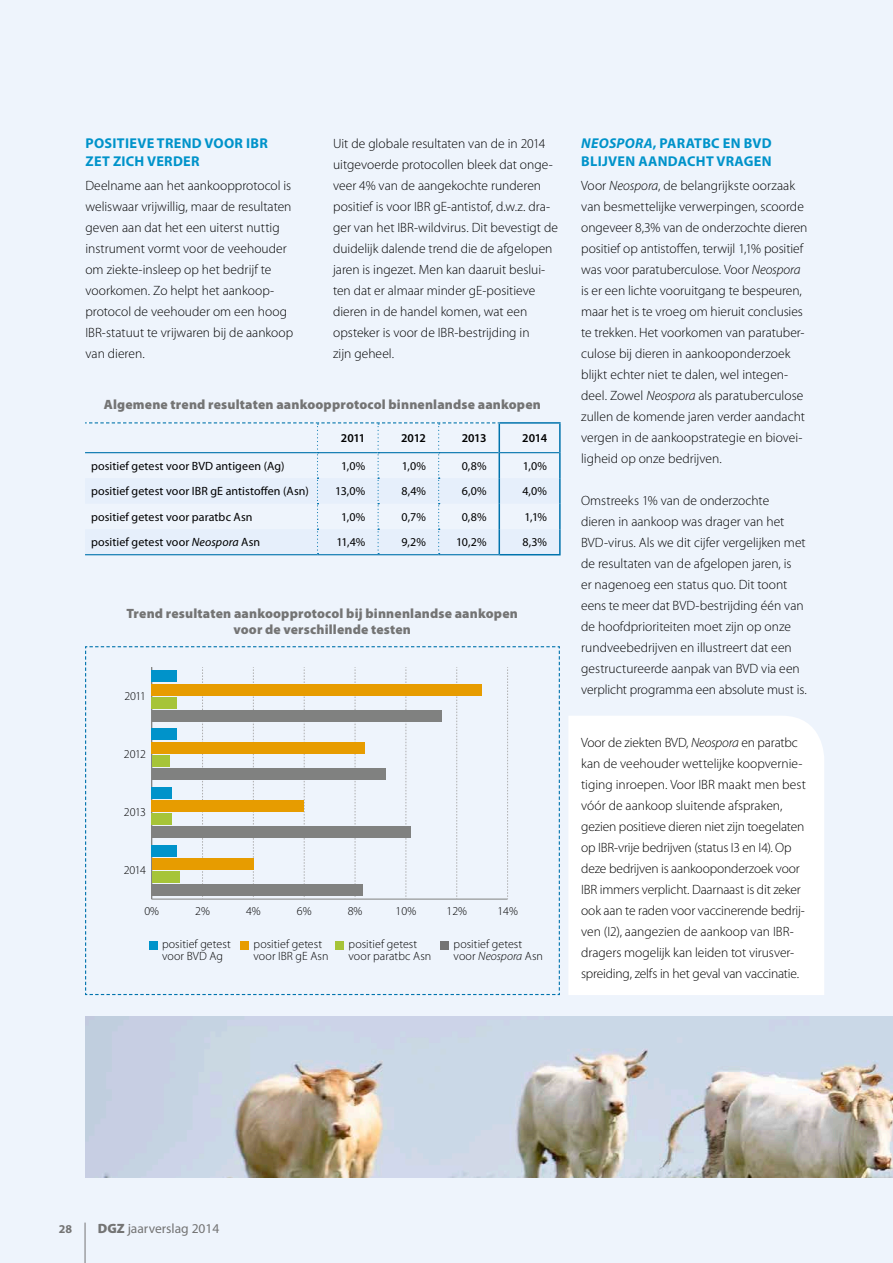
<style>
.page{position:relative;width:893px;height:1263px;background:#eef4fc}
.page>*{position:absolute;margin:0;border:0;box-sizing:border-box;transform-origin:0 0}
._02_T2_hoogblauw{font:700 14.25px/18px "Myriad Pro";letter-spacing:.02em;color:#0093ca}
._04_body_tekst{font:300 13.5px/21px "Myriad Pro";color:#000}
._06_legende_tabel_fi{font:900 13.5px/16.5px "Myriad Pro";letter-spacing:.01em;color:#747474;text-align:center}
.t1{font:13.5px "Myriad Pro";color:#747474}
._13_legende_taart{font:300 12px/12px "Myriad Pro";letter-spacing:.005em;color:#000}
._08_tabel_body_links{font:12px "Myriad Pro";letter-spacing:.01em;color:#000}
._08_tabel_body_recht{font:12px "Myriad Pro";color:#000}
._08_tabel_titel_rech{font:600 12px "Myriad Pro";letter-spacing:-.03em;color:#000}
.t2{font:700 12px "Myriad Pro";color:#747474}
.s1{font-style:italic}
.s2{font-weight:900}
</style>
<div class="page">
<hr style="left:499px;top:422px;width:62px;height:2px;background:#0073ad">
<hr style="left:559px;top:424px;width:2px;height:29px;background:#0073ad">
<hr style="left:559px;top:453px;width:2px;height:25px;background:#0073ad">
<hr style="left:559px;top:478px;width:2px;height:26px;background:#0073ad">
<hr style="left:559px;top:504px;width:2px;height:25px;background:#0073ad">
<hr style="left:499px;top:554px;width:62px;height:1px;background:#0073ad">
<svg style="left:85px;top:422px;width:475px;height:133px"></svg>
<hr style="left:559px;top:529px;width:2px;height:25px;background:#0073ad">
<svg style="left:85px;top:646px;width:475px;height:350px"></svg>
<div style="left:149px;top:941px;width:8px;height:8px;background:#0093ca"></div>
<div style="left:240px;top:941px;width:9px;height:8px;background:#e79c00"></div>
<div style="left:335px;top:941px;width:9px;height:8px;background:#a6c438"></div>
<div style="left:440px;top:941px;width:9px;height:8px;background:#747474"></div>
<img style="left:85px;top:1016px;width:808px;height:162px">
<div style="left:569px;top:716px;width:255px;height:279px;background:#fff"></div>
<hr style="left:85px;top:1222px;width:1px;height:41px;background:#747474">
<p class="_02_T2_hoogblauw" style="left:86px;top:134px;width:184px">POSITIEVE TREND VOOR IBR<br>ZET ZICH VERDER</p>
<p class="_04_body_tekst" style="left:85px;top:175px;width:209px">Deelname aan het aankoopprotocol is weliswaar vrijwillig, maar de resultaten geven aan dat het een uiterst nuttig instrument vormt voor de veehouder om ziekte-insleep op het bedrijf te voorkomen. Zo helpt het aankoop&shy;protocol de veehouder om een hoog IBR-statuut te vrijwaren bij de aankoop van dieren.</p>
<p class="_04_body_tekst" style="left:333px;top:133px;width:226px">Uit de globale resultaten van de in 2014 uitgevoerde protocollen bleek dat onge&shy;veer 4% van de aangekochte runderen positief is voor IBR gE-antistof, d.w.z. dra&shy;ger van het IBR-wildvirus. Dit bevestigt de duidelijk dalende trend die de afgelopen jaren is ingezet. Men kan daaruit beslui&shy;ten dat er almaar minder gE-positieve dieren in de handel komen, wat een opsteker is voor de IBR-bestrijding in<br>zijn geheel.</p>
<p class="_06_legende_tabel_fi" style="left:104px;top:396px;width:439px">Algemene trend resultaten aankoopprotocol binnenlandse aankopen</p>
<p class="_08_tabel_titel_rech" style="left:341px;top:431px;width:26px">2011</p>
<p class="_08_tabel_titel_rech" style="left:401px;top:431px;width:26px">2012</p>
<p class="_08_tabel_titel_rech" style="left:462px;top:431px;width:26px">2013</p>
<p class="_08_tabel_titel_rech" style="left:522px;top:431px;width:26px">2014</p>
<p class="_08_tabel_body_links" style="left:91px;top:458px;width:195px">positief getest voor BVD antigeen (Ag)</p>
<p class="_08_tabel_body_recht" style="left:341px;top:458px;width:26px">1,0%</p>
<p class="_08_tabel_body_recht" style="left:402px;top:458px;width:26px">1,0%</p>
<p class="_08_tabel_body_recht" style="left:462px;top:458px;width:26px">0,8%</p>
<p class="_08_tabel_body_recht" style="left:523px;top:458px;width:26px">1,0%</p>
<p class="_08_tabel_body_links" style="left:91px;top:484px;width:219px">positief getest voor IBR gE antistoffen (Asn)</p>
<p class="_08_tabel_body_recht" style="left:335px;top:484px;width:32px">13,0%</p>
<p class="_08_tabel_body_recht" style="left:401px;top:484px;width:26px">8,4%</p>
<p class="_08_tabel_body_recht" style="left:462px;top:484px;width:26px">6,0%</p>
<p class="_08_tabel_body_recht" style="left:522px;top:484px;width:26px">4,0%</p>
<p class="_08_tabel_body_links" style="left:91px;top:509px;width:163px">positief getest voor paratbc Asn</p>
<p class="_08_tabel_body_recht" style="left:341px;top:509px;width:26px">1,0%</p>
<p class="_08_tabel_body_recht" style="left:402px;top:509px;width:26px">0,7%</p>
<p class="_08_tabel_body_recht" style="left:462px;top:509px;width:26px">0,8%</p>
<p class="_08_tabel_body_recht" style="left:524px;top:509px;width:24px">1,1%</p>
<p class="_08_tabel_body_links" style="left:91px;top:535px;width:171px">positief getest voor <span class="s1">Neospora</span> Asn</p>
<p class="_08_tabel_body_recht" style="left:336px;top:535px;width:30px">11,4%</p>
<p class="_08_tabel_body_recht" style="left:402px;top:535px;width:26px">9,2%</p>
<p class="_08_tabel_body_recht" style="left:456px;top:535px;width:32px">10,2%</p>
<p class="_08_tabel_body_recht" style="left:522px;top:535px;width:26px">8,3%</p>
<p class="_06_legende_tabel_fi" style="left:127px;top:604px;width:393px">Trend resultaten aankoopprotocol bij binnenlandse aankopen voor de verschillende testen</p>
<p class="_13_legende_taart" style="left:124px;top:690px;width:23px">2011</p>
<p class="_13_legende_taart" style="left:124px;top:748px;width:24px">2012</p>
<p class="_13_legende_taart" style="left:124px;top:805px;width:24px">2013</p>
<p class="_13_legende_taart" style="left:124px;top:863px;width:24px">2014</p>
<p class="_13_legende_taart" style="left:144px;top:905px;width:16px">0%</p>
<p class="_13_legende_taart" style="left:195px;top:905px;width:16px">2%</p>
<p class="_13_legende_taart" style="left:246px;top:905px;width:16px">4%</p>
<p class="_13_legende_taart" style="left:297px;top:905px;width:16px">6%</p>
<p class="_13_legende_taart" style="left:348px;top:905px;width:16px">8%</p>
<p class="_13_legende_taart" style="left:396px;top:905px;width:22px">10%</p>
<p class="_13_legende_taart" style="left:446px;top:905px;width:22px">12%</p>
<p class="_13_legende_taart" style="left:497px;top:905px;width:22px">14%</p>
<p class="_13_legende_taart" style="left:162px;top:937px;width:70px">positief getest voor BVD Ag</p>
<p class="_13_legende_taart" style="left:253px;top:937px;width:76px">positief getest voor IBR gE Asn</p>
<p class="_13_legende_taart" style="left:349px;top:937px;width:84px">positief getest voor paratbc Asn</p>
<p class="_13_legende_taart" style="left:454px;top:937px;width:91px">positief getest voor <span class="s1">Neospora</span> Asn</p>
<p class="_02_T2_hoogblauw" style="left:581px;top:134px;width:192px"><span class="s1">NEOSPORA</span>, PARATBC EN BVD<br>BLIJVEN AANDACHT VRAGEN</p>
<p class="_04_body_tekst" style="left:581px;top:175px;width:228px">Voor <span class="s1">Neospora</span>, de belangrijkste oorzaak van besmettelijke verwerpingen, scoorde ongeveer 8,3% van de onderzochte dieren positief op antistoffen, terwijl 1,1% positief was voor paratuberculose. Voor <span class="s1">Neospora </span>is er een lichte vooruitgang te bespeuren, maar het is te vroeg om hieruit conclusies te trekken. Het voorkomen van paratuber&shy;culose bij dieren in aankooponderzoek blijkt echter niet te dalen, wel integen&shy;deel. Zowel <span class="s1">Neospora</span> als paratuberculose zullen de komende jaren verder aandacht vergen in de aankoopstrategie en biovei&shy;ligheid op onze bedrijven.</p>
<p class="_04_body_tekst" style="left:581px;top:490px;width:227px">Omstreeks 1% van de onderzochte dieren in aankoop was drager van het BVD-virus. Als we dit cijfer vergelijken met de resultaten van de afgelopen jaren, is<br>er nagenoeg een status quo. Dit toont eens te meer dat BVD-bestrijding één van de hoofdprioriteiten moet zijn op onze rundveebedrijven en illustreert dat een gestructureerde aanpak van BVD via een verplicht programma een absolute must is.</p>
<p class="_04_body_tekst" style="left:581px;top:731px;width:226px">Voor de ziekten BVD, <span class="s1">Neospora</span> en paratbc kan de veehouder wettelijke koopvernie&shy;tiging inroepen. Voor IBR maakt men best vóór de aankoop sluitende afspraken, gezien positieve dieren niet zijn toegelaten op IBR-vrije bedrijven (status I3 en I4). Op deze bedrijven is aankooponderzoek voor IBR immers verplicht. Daarnaast is dit zeker ook aan te raden voor vaccinerende bedrij&shy;ven (I2), aangezien de aankoop van IBR&shy;dragers mogelijk kan leiden tot virusver&shy;spreiding, zelfs in het geval van vaccinatie.</p>
<p class="t2" style="left:59px;top:1221px;width:15px">28</p>
<p class="t1" style="left:98px;top:1220px;width:123px"><span class="s2">DGZ</span> jaarverslag 2014</p>
</div>
